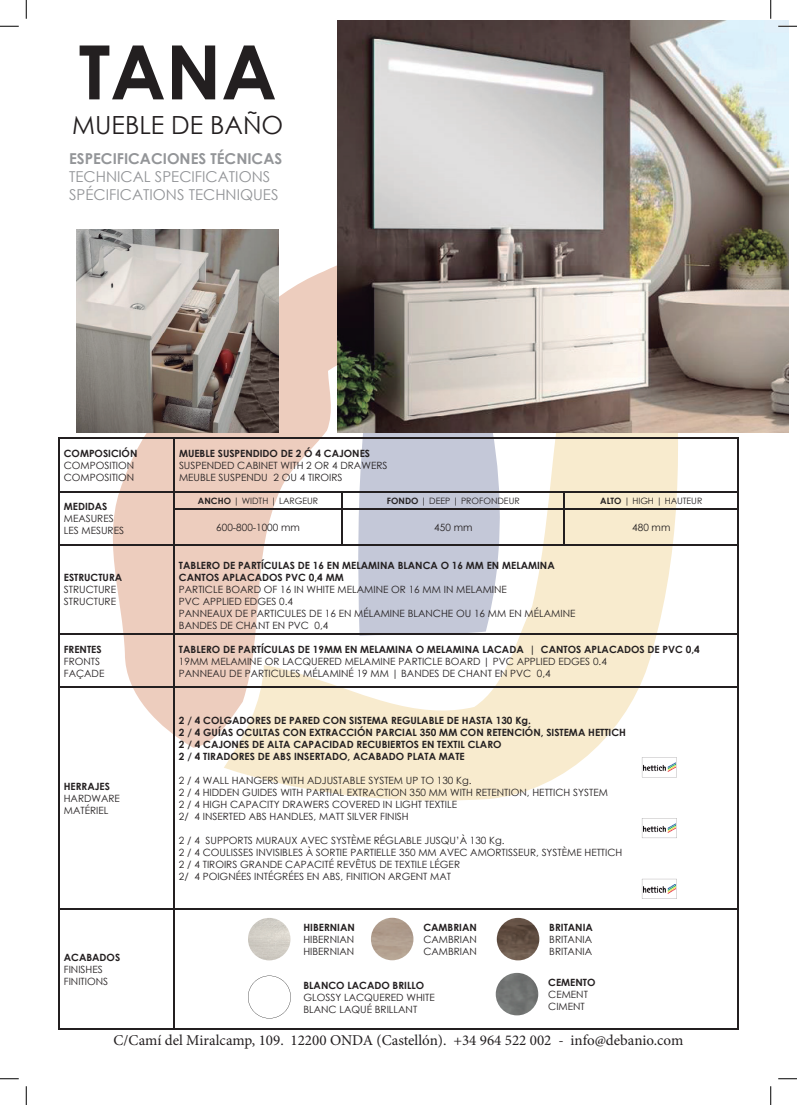
<style>
.page{position:relative;width:797px;height:1105px;background:#fff}
.page>*{position:absolute;margin:0;border:0;box-sizing:border-box;transform-origin:0 0}
.t1{font:700 75px "Century Gothic";color:#231f20}
.t2{font:25px "Century Gothic";color:#231f20}
.t3{font:15px "Minion Pro";color:#231f20}
.t4{font:15px/18px "Century Gothic";color:#939598}
.t5{font:700 15px "Century Gothic";color:#939598}
.t6{font:10px/12px "Century Gothic";color:#231f20}
.t7{font:700 10px/12px "Century Gothic";color:#231f20}
.t8{font:8.75px "Century Gothic";color:#231f20}
.s1{font-weight:700}
</style>
<div class="page">
<svg style="left:224px;top:238px;width:460px;height:562px;fill:#f8ebce"></svg>
<svg style="left:100px;top:239px;width:485px;height:509px"></svg>
<svg style="left:357px;top:432px;width:146px;height:204px;background:#c4c7d6"></svg>
<img style="left:337px;top:21px;width:451px;height:411px">
<img style="left:77px;top:229px;width:201px;height:203px">
<hr style="left:58px;top:438px;width:116px;height:1px;background:#231f20">
<hr style="left:58px;top:439px;width:1px;height:52px;background:#231f20">
<hr style="left:174px;top:438px;width:168px;height:1px;background:#231f20">
<hr style="left:173px;top:439px;width:2px;height:52px;background:#231f20">
<hr style="left:342px;top:438px;width:222px;height:1px;background:#231f20">
<hr style="left:564px;top:438px;width:174px;height:1px;background:#231f20">
<hr style="left:737px;top:439px;width:1px;height:52px;background:#231f20">
<hr style="left:58px;top:491px;width:116px;height:1px;background:#231f20">
<svg style="left:58px;top:492px;width:1px;height:17px"></svg>
<hr style="left:174px;top:491px;width:168px;height:1px;background:#231f20">
<svg style="left:173px;top:492px;width:2px;height:16px"></svg>
<hr style="left:342px;top:491px;width:222px;height:1px;background:#231f20">
<svg style="left:341px;top:492px;width:2px;height:16px"></svg>
<hr style="left:564px;top:491px;width:174px;height:1px;background:#231f20">
<svg style="left:564px;top:492px;width:1px;height:16px"></svg>
<svg style="left:737px;top:492px;width:1px;height:16px"></svg>
<hr style="left:58px;top:509px;width:1px;height:35px;background:#231f20">
<hr style="left:173px;top:508px;width:169px;height:2px;background:#231f20">
<hr style="left:173px;top:510px;width:2px;height:34px;background:#231f20">
<hr style="left:342px;top:508px;width:222px;height:2px;background:#231f20">
<hr style="left:341px;top:510px;width:2px;height:34px;background:#231f20">
<hr style="left:564px;top:508px;width:174px;height:2px;background:#231f20">
<hr style="left:564px;top:510px;width:1px;height:34px;background:#231f20">
<hr style="left:737px;top:510px;width:1px;height:34px;background:#231f20">
<hr style="left:58px;top:544px;width:116px;height:1px;background:#231f20">
<hr style="left:58px;top:545px;width:1px;height:89px;background:#231f20">
<hr style="left:174px;top:544px;width:168px;height:1px;background:#231f20">
<hr style="left:173px;top:545px;width:2px;height:89px;background:#231f20">
<hr style="left:342px;top:544px;width:222px;height:1px;background:#231f20">
<hr style="left:564px;top:544px;width:174px;height:1px;background:#231f20">
<hr style="left:737px;top:545px;width:1px;height:89px;background:#231f20">
<hr style="left:58px;top:634px;width:116px;height:1px;background:#231f20">
<hr style="left:58px;top:635px;width:1px;height:52px;background:#231f20">
<hr style="left:174px;top:634px;width:168px;height:1px;background:#231f20">
<hr style="left:173px;top:635px;width:2px;height:52px;background:#231f20">
<hr style="left:342px;top:634px;width:222px;height:1px;background:#231f20">
<hr style="left:564px;top:634px;width:174px;height:1px;background:#231f20">
<hr style="left:737px;top:635px;width:1px;height:52px;background:#231f20">
<hr style="left:58px;top:687px;width:116px;height:1px;background:#231f20">
<hr style="left:58px;top:688px;width:1px;height:220px;background:#231f20">
<hr style="left:174px;top:687px;width:168px;height:1px;background:#231f20">
<hr style="left:173px;top:688px;width:2px;height:220px;background:#231f20">
<hr style="left:342px;top:687px;width:222px;height:1px;background:#231f20">
<hr style="left:564px;top:687px;width:174px;height:1px;background:#231f20">
<hr style="left:737px;top:688px;width:1px;height:220px;background:#231f20">
<hr style="left:58px;top:908px;width:116px;height:1px;background:#231f20">
<hr style="left:58px;top:909px;width:1px;height:119px;background:#231f20">
<hr style="left:174px;top:908px;width:168px;height:1px;background:#231f20">
<hr style="left:173px;top:909px;width:2px;height:119px;background:#231f20">
<hr style="left:342px;top:908px;width:222px;height:1px;background:#231f20">
<hr style="left:564px;top:908px;width:174px;height:1px;background:#231f20">
<hr style="left:737px;top:909px;width:1px;height:119px;background:#231f20">
<hr style="left:58px;top:1028px;width:116px;height:1px;background:#231f20">
<hr style="left:174px;top:1028px;width:168px;height:1px;background:#231f20">
<hr style="left:342px;top:1028px;width:222px;height:1px;background:#231f20">
<hr style="left:564px;top:1028px;width:174px;height:1px;background:#231f20">
<img style="left:248px;top:918px;width:42px;height:42px;border-radius:21px">
<img style="left:497px;top:918px;width:42px;height:42px;border-radius:21px">
<svg style="left:248px;top:976px;width:43px;height:42px"></svg>
<svg style="left:642px;top:757px;width:35px;height:20px"></svg>
<svg style="left:642px;top:818px;width:35px;height:20px"></svg>
<svg style="left:642px;top:879px;width:35px;height:20px"></svg>
<img style="left:371px;top:918px;width:42px;height:42px;border-radius:21px">
<img style="left:495px;top:973px;width:43px;height:42px;border-radius:21px">
<svg style="left:0;top:25px;width:19px;height:2px"></svg>
<svg style="left:778px;top:25px;width:19px;height:2px"></svg>
<svg style="left:0;top:1078px;width:19px;height:1px"></svg>
<svg style="left:778px;top:1078px;width:19px;height:1px"></svg>
<svg style="left:25px;top:0;width:2px;height:19px"></svg>
<svg style="left:25px;top:1086px;width:2px;height:19px"></svg>
<svg style="left:770px;top:0;width:1px;height:19px"></svg>
<svg style="left:770px;top:1086px;width:1px;height:19px"></svg>
<h1 class="t1" style="left:79px;top:15px;width:200px">TANA</h1>
<h2 class="t2" style="left:72px;top:108px;width:212px">MUEBLE DE BAÑO</h2>
<h3 class="t5" style="left:69px;top:147px;width:215px">ESPECIFICACIONES TÉCNICAS</h3>
<h3 class="t4" style="left:69px;top:167px;width:211px">TECHNICAL SPECIFICATIONS<br>SPÉCIFICATIONS TECHNIQUES</h3>
<p class="t7" style="left:64px;top:447px;width:75px">COMPOSICIÓN</p>
<p class="t6" style="left:64px;top:459px;width:72px">COMPOSITION<br>COMPOSITION</p>
<p class="t7" style="left:64px;top:500px;width:45px">MEDIDAS</p>
<p class="t6" style="left:64px;top:512px;width:62px">MEASURES<br>LES MESURES</p>
<p class="t7" style="left:64px;top:571px;width:60px">ESTRUCTURA</p>
<p class="t6" style="left:64px;top:583px;width:54px">STRUCTURE<br>STRUCTURE</p>
<p class="t7" style="left:64px;top:642px;width:39px">FRENTES</p>
<p class="t6" style="left:64px;top:655px;width:42px">FRONTS<br>FAÇADE</p>
<p class="t7" style="left:64px;top:780px;width:48px">HERRAJES</p>
<p class="t6" style="left:64px;top:792px;width:58px">HARDWARE<br>MATÉRIEL</p>
<p class="t7" style="left:64px;top:950px;width:58px">ACABADOS</p>
<p class="t6" style="left:64px;top:963px;width:46px">FINISHES<br>FINITIONS</p>
<p class="t7" style="left:179px;top:447px;width:192px">MUEBLE SUSPENDIDO DE 2 Ó 4 CAJONES</p>
<p class="t6" style="left:179px;top:459px;width:210px">SUSPENDED CABINET WITH 2 OR 4 DRAWERS<br>MEUBLE SUSPENDU 2 OU 4 TIROIRS</p>
<p class="t8" style="left:198px;top:494px;width:122px"><span class="s1">ANCHO</span> | WIDTH | LARGEUR</p>
<p class="t8" style="left:387px;top:494px;width:134px"><span class="s1">FONDO</span> | DEEP | PROFONDEUR</p>
<p class="t8" style="left:600px;top:494px;width:103px"><span class="s1">ALTO</span> | HIGH | HAUTEUR</p>
<p class="t6" style="left:216px;top:521px;width:85px">600-800-1000 mm</p>
<p class="t6" style="left:434px;top:521px;width:40px">450 mm</p>
<p class="t6" style="left:632px;top:521px;width:40px">480 mm</p>
<p class="t7" style="left:179px;top:559px;width:377px">TABLERO DE PARTÍCULAS DE 16 EN MELAMINA BLANCA O 16 MM EN MELAMINA<br>CANTOS APLACADOS PVC 0,4 MM</p>
<p class="t6" style="left:179px;top:583px;width:398px">PARTICLE BOARD OF 16 IN WHITE MELAMINE OR 16 MM IN MELAMINE<br>PVC APPLIED EDGES 0.4<br>PANNEAUX DE PARTICULES DE 16 EN MÉLAMINE BLANCHE OU 16 MM EN MÉLAMINE BANDES DE CHANT EN PVC 0,4</p>
<p class="t7" style="left:179px;top:642px;width:522px">TABLERO DE PARTÍCULAS DE 19MM EN MELAMINA O MELAMINA LACADA | CANTOS APLACADOS DE PVC 0,4</p>
<p class="t6" style="left:179px;top:655px;width:429px">19MM MELAMINE OR LACQUERED MELAMINE PARTICLE BOARD | PVC APPLIED EDGES 0.4<br>PANNEAU DE PARTICULES MÉLAMINÉ 19 MM | BANDES DE CHANT EN PVC 0,4</p>
<p class="t7" style="left:179px;top:714px;width:448px">2 / 4 COLGADORES DE PARED CON SISTEMA REGULABLE DE HASTA 130 Kg.<br>2 / 4 GUÍAS OCULTAS CON EXTRACCIÓN PARCIAL 350 MM CON RETENCIÓN, SISTEMA HETTICH 2 / 4 CAJONES DE ALTA CAPACIDAD RECUBIERTOS EN TEXTIL CLARO<br>2 / 4 TIRADORES DE ABS INSERTADO, ACABADO PLATA MATE</p>
<p class="t6" style="left:179px;top:774px;width:430px">2 / 4 WALL HANGERS WITH ADJUSTABLE SYSTEM UP TO 130 Kg.<br>2 / 4 HIDDEN GUIDES WITH PARTIAL EXTRACTION 350 MM WITH RETENTION, HETTICH SYSTEM 2 / 4 HIGH CAPACITY DRAWERS COVERED IN LIGHT TEXTILE<br>2/ 4 INSERTED ABS HANDLES, MATT SILVER FINISH</p>
<p class="t6" style="left:179px;top:834px;width:445px">2 / 4 SUPPORTS MURAUX AVEC SYSTÈME RÉGLABLE JUSQU’À 130 Kg.<br>2 / 4 COULISSES INVISIBLES À SORTIE PARTIELLE 350 MM AVEC AMORTISSEUR, SYSTÈME HETTICH 2 / 4 TIROIRS GRANDE CAPACITÉ REVÊTUS DE TEXTILE LÉGER<br>2/ 4 POIGNÉES INTÉGRÉES EN ABS, FINITION ARGENT MAT</p>
<p class="t7" style="left:303px;top:921px;width:53px">HIBERNIAN</p>
<p class="t6" style="left:303px;top:933px;width:52px">HIBERNIAN<br>HIBERNIAN</p>
<p class="t7" style="left:423px;top:921px;width:55px">CAMBRIAN</p>
<p class="t6" style="left:423px;top:933px;width:55px">CAMBRIAN<br>CAMBRIAN</p>
<p class="t7" style="left:549px;top:921px;width:45px">BRITANIA</p>
<p class="t6" style="left:549px;top:933px;width:44px">BRITANIA<br>BRITANIA</p>
<p class="t7" style="left:303px;top:979px;width:122px">BLANCO LACADO BRILLO</p>
<p class="t6" style="left:303px;top:991px;width:133px">GLOSSY LACQUERED WHITE<br>BLANC LAQUÉ BRILLANT</p>
<p class="t7" style="left:548px;top:976px;width:49px">CEMENTO</p>
<p class="t6" style="left:548px;top:988px;width:41px">CEMENT<br>CIMENT</p>
<h3 class="t3" style="left:114px;top:1030px;width:571px">C/Camí del Miralcamp, 109. 12200 ONDA (Castellón). +34 964 522 002 - info@debanio.com</h3>
</div>
